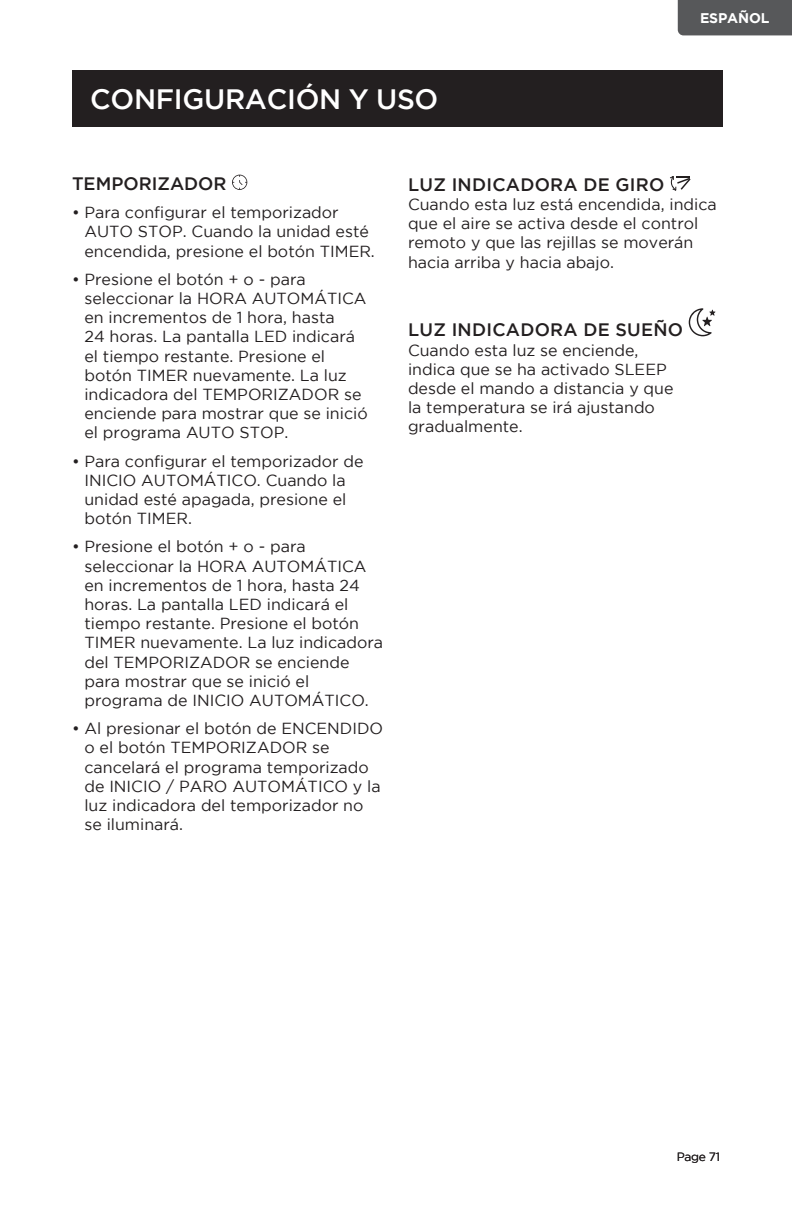
<style>
.page{position:relative;width:792px;height:1224px;background:#fff}
.page>*{position:absolute;margin:0;border:0;box-sizing:border-box;transform-origin:0 0}
.t1{font:500 28px "Gotham";letter-spacing:-.01em;color:#fff}
.t2{font:500 18px "Gotham";letter-spacing:.015em;color:#231f20}
.t3{font:16px/19.2px "Gotham";color:#231f20}
.body_copy{font:700 14px "Gotham";letter-spacing:-.01em;color:#fff}
.t4{font:12px "Gotham";letter-spacing:-.025em;color:#231f20}
</style>
<div class="page">
<div style="left:72px;top:71px;width:650px;height:56px;background:#231f20"></div>
<svg style="left:232px;top:175px;width:15px;height:15px"></svg>
<svg style="left:670px;top:176px;width:21px;height:15px"></svg>
<svg style="left:689px;top:308px;width:26px;height:28px"></svg>
<div style="left:678px;top:0;width:114px;height:35px;background:#57585a"></div>
<p class="t1" style="left:90px;top:83px;width:350px">CONFIGURACIÓN Y USO</p>
<p class="body_copy" style="left:700px;top:10px;width:71px">ESPAÑOL</p>
<p class="t2" style="left:72px;top:173px;width:156px">TEMPORIZADOR</p>
<p class="t3" style="left:84px;top:203px;width:292px;text-indent:-12px">• Para configurar el temporizador<br>AUTO STOP. Cuando la unidad esté encendida, presione el botón TIMER.</p>
<p class="t3" style="left:84px;top:269px;width:285px;text-indent:-12px">• Presione el botón + o - para seleccionar la HORA AUTOMÁTICA en incrementos de 1 hora, hasta<br>24 horas. La pantalla LED indicará el tiempo restante. Presione el botón TIMER nuevamente. La luz indicadora del TEMPORIZADOR se enciende para mostrar que se inició el programa AUTO STOP.</p>
<p class="t3" style="left:84px;top:451px;width:281px;text-indent:-12px">• Para configurar el temporizador de<br>INICIO AUTOMÁTICO. Cuando la unidad esté apagada, presione el botón TIMER.</p>
<p class="t3" style="left:84px;top:537px;width:300px;text-indent:-12px">• Presione el botón + o - para seleccionar la HORA AUTOMÁTICA en incrementos de 1 hora, hasta 24 horas. La pantalla LED indicará el tiempo restante. Presione el botón<br>TIMER nuevamente. La luz indicadora del TEMPORIZADOR se enciende para mostrar que se inició el programa de INICIO AUTOMÁTICO.</p>
<p class="t3" style="left:84px;top:719px;width:300px;text-indent:-12px">• Al presionar el botón de ENCENDIDO o el botón TEMPORIZADOR se cancelará el programa temporizado de INICIO / PARO AUTOMÁTICO y la luz indicadora del temporizador no se iluminará.</p>
<p class="t2" style="left:408px;top:174px;width:258px">LUZ INDICADORA DE GIRO</p>
<p class="t3" style="left:408px;top:194px;width:310px">Cuando esta luz está encendida, indica que el aire se activa desde el control remoto y que las rejillas se moverán hacia arriba y hacia abajo.</p>
<p class="t2" style="left:408px;top:320px;width:277px">LUZ INDICADORA DE SUEÑO</p>
<p class="t3" style="left:408px;top:340px;width:267px">Cuando esta luz se enciende, indica que se ha activado SLEEP desde el mando a distancia y que la temperatura se irá ajustando gradualmente.</p>
<p class="t4" style="left:677px;top:1150px;width:45px">Page 71</p>
</div>
